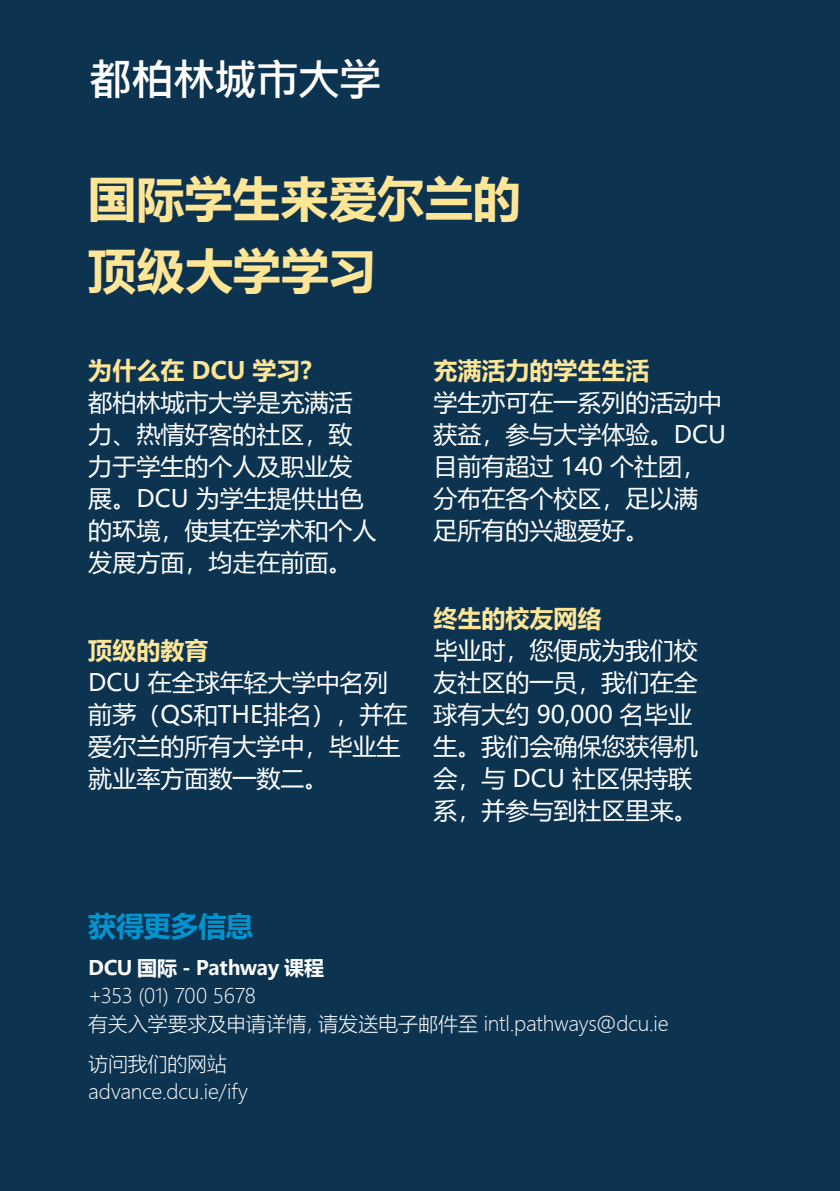
<style>
.page{position:relative;width:840px;height:1191px;background:#fff}
.page>*{position:absolute;margin:0;border:0;box-sizing:border-box;transform-origin:0 0}
.t1{font:700 48px/72px "Microsoft Ya Hei";color:#ffe596}
.t2{font:700 44px "Microsoft Jheng Hei";letter-spacing:-.055em;color:#fff}
.t3{font:700 28px "Microsoft Ya Hei";letter-spacing:-.015em;color:#0094d0}
.t4{font:24px/32px "Microsoft Ya Hei";color:#fff}
.t5{font:700 24px "Microsoft Ya Hei";color:#ffe596}
.t6{font:300 20px/28px "Microsoft Ya Hei";letter-spacing:-.01em;color:#fff}
.t7{font:700 20px "Microsoft Ya Hei";letter-spacing:-.025em;color:#fff}
</style>
<div class="page">
<div style="left:0;top:0;width:839px;height:1191px;background:#0c3451"></div>
<h2 class="t2" style="left:88px;top:52px;width:295px">都柏林城市大学</h2>
<h1 class="t1" style="left:88px;top:161px;width:434px">国际学生来爱尔兰的顶级大学学习</h1>
<p class="t5" style="left:88px;top:354px;width:225px">为什么在 DCU 学习?</p>
<p class="t4" style="left:88px;top:386px;width:290px">都柏林城市大学是充满活力、热情好客的社区，致力于学生的个人及职业发展。DCU 为学生提供出色的环境，使其在学术和个人发展方面，均走在前面。</p>
<p class="t5" style="left:88px;top:634px;width:122px">顶级的教育</p>
<p class="t4" style="left:88px;top:666px;width:320px">DCU 在全球年轻大学中名列前茅（QS和THE排名），并在爱尔兰的所有大学中，毕业生就业率方面数一数二。</p>
<p class="t5" style="left:433px;top:354px;width:217px">充满活力的学生生活</p>
<p class="t4" style="left:433px;top:386px;width:294px">学生亦可在一系列的活动中获益，参与大学体验。DCU目前有超过 140 个社团，分布在各个校区，足以满足所有的兴趣爱好。</p>
<p class="t5" style="left:433px;top:602px;width:169px">终生的校友网络</p>
<p class="t4" style="left:433px;top:634px;width:265px">毕业时，您便成为我们校友社区的一员，我们在全球有大约 90,000 名毕业生。我们会确保您获得机会，与 DCU 社区保持联系，并参与到社区里来。</p>
<p class="t3" style="left:88px;top:906px;width:167px">获得更多信息</p>
<p class="t7" style="left:88px;top:953px;width:237px">DCU 国际 - Pathway 课程</p>
<p class="t6" style="left:88px;top:981px;width:581px">+353 (01) 700 5678<br>有关入学要求及申请详情，请发送电子邮件至 intl.pathways@dcu.ie</p>
<p class="t6" style="left:88px;top:1049px;width:161px">访问我们的网站advance.dcu.ie/ify</p>
</div>
